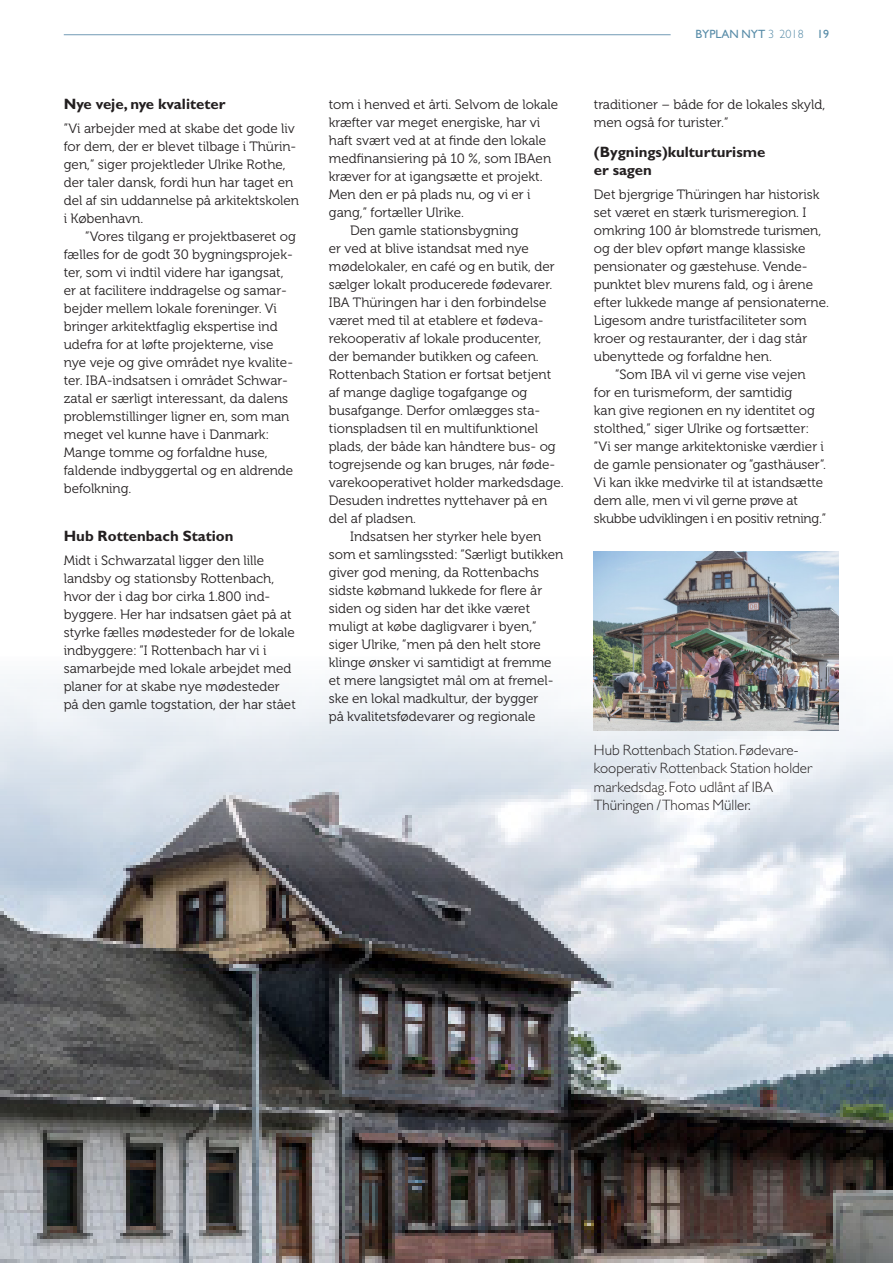
<style>
.page{position:relative;width:893px;height:1263px;background:#fff}
.page>*{position:absolute;margin:0;border:0;box-sizing:border-box;transform-origin:0 0}
.Byline{font:300 15px/18px "Gill Sans Std";color:#231f20}
.Mellemrubrik{font:700 15px/18px "Gill Sans Std";color:#231f20}
.Brødtekst{font:13.5px/18px "Museo 300";color:#231f20}
.t1{font:12px "Gill Sans Std";color:#588ca8}
.s1{font-weight:300}
</style>
<div class="page">
<img style="left:0;top:656px;width:893px;height:607px">
<img style="left:594px;top:551px;width:244px;height:180px">
<hr style="left:64px;top:34px;width:607px;height:1px;background:#729bb5">
<p class="Mellemrubrik" style="left:64px;top:95px;width:163px">Nye veje, nye kvaliteter</p>
<p class="Brødtekst" style="left:64px;top:120px;width:237px">”Vi arbejder med at skabe det gode liv for dem, der er blevet tilbage i Thürin&shy;gen,” siger projektleder Ulrike Rothe, der taler dansk, fordi hun har taget en del af sin uddannelse på arkitektskolen i København.</p>
<p class="Brødtekst" style="left:64px;top:228px;width:234px;text-indent:21px">”Vores tilgang er projektbaseret og fælles for de godt 30 bygningsprojek&shy;ter, som vi indtil videre har igangsat, er at facilitere inddragelse og samar&shy;bejder mellem lokale foreninger. Vi bringer arkitektfaglig ekspertise ind udefra for at løfte projekterne, vise nye veje og give området nye kvalite&shy;ter. IBA-indsatsen i området Schwar&shy;zatal er særligt interessant, da dalens problemstillinger ligner en, som man meget vel kunne have i Danmark:<br>Mange tomme og forfaldne huse, faldende indbyggertal og en aldrende befolkning.</p>
<p class="Mellemrubrik" style="left:64px;top:527px;width:171px">Hub Rottenbach Station</p>
<p class="Brødtekst" style="left:64px;top:552px;width:234px">Midt i Schwarzatal ligger den lille landsby og stationsby Rottenbach, hvor der i dag bor cirka 1.800 ind&shy;byggere. Her har indsatsen gået på at styrke fælles mødesteder for de lokale indbyggere: ”I Rottenbach har vi i samarbejde med lokale arbejdet med planer for at skabe nye mødesteder på den gamle togstation, der har stået</p>
<p class="Brødtekst" style="left:329px;top:95px;width:231px">tom i henved et årti. Selvom de lokale kræfter var meget energiske, har vi haft svært ved at at finde den lokale medfinansiering på 10 %, som IBAen kræver for at igangsætte et projekt.<br>Men den er på plads nu, og vi er i gang,” fortæller Ulrike.</p>
<p class="Brødtekst" style="left:329px;top:221px;width:236px;text-indent:21px">Den gamle stationsbygning<br>er ved at blive istandsat med nye mødelokaler, en café og en butik, der sælger lokalt producerede fødevarer.<br>IBA Thüringen har i den forbindelse været med til at etablere et fødeva&shy;rekooperativ af lokale producenter, der bemander butikken og cafeen.<br>Rottenbach Station er fortsat betjent af mange daglige togafgange og busafgange. Derfor omlægges sta&shy;tionspladsen til en multifunktionel plads, der både kan håndtere bus- og togrejsende og kan bruges, når føde&shy;varekooperativet holder markedsdage.<br>Desuden indrettes nyttehaver på en del af pladsen.</p>
<p class="Brødtekst" style="left:329px;top:527px;width:236px;text-indent:21px">Indsatsen her styrker hele byen som et samlingssted: ”Særligt butikken giver god mening, da Rottenbachs sidste købmand lukkede for flere år siden og siden har det ikke været muligt at købe dagligvarer i byen,” siger Ulrike, ”men på den helt store klinge ønsker vi samtidigt at fremme et mere langsigtet mål om at fremel&shy;ske en lokal madkultur, der bygger<br>på kvalitetsfødevarer og regionale</p>
<p class="t1" style="left:695px;top:27px;width:135px">BYPLAN NYT <span class="s1">3 2018</span> 19</p>
<p class="Brødtekst" style="left:594px;top:95px;width:233px">traditioner – både for de lokales skyld, men også for turister.”</p>
<p class="Mellemrubrik" style="left:594px;top:143px;width:173px">(Bygnings)kulturturisme er sagen</p>
<p class="Brødtekst" style="left:594px;top:185px;width:237px">Det bjergrige Thüringen har historisk set været en stærk turismeregion. I omkring 100 år blomstrede turismen, og der blev opført mange klassiske pensionater og gæstehuse. Vende&shy;punktet blev murens fald, og i årene efter lukkede mange af pensionaterne.<br>Ligesom andre turistfaciliteter som kroer og restauranter, der i dag står ubenyttede og forfaldne hen.</p>
<p class="Brødtekst" style="left:594px;top:365px;width:234px;text-indent:21px">”Som IBA vil vi gerne vise vejen<br>for en turismeform, der samtidig<br>kan give regionen en ny identitet og stolthed,” siger Ulrike og fortsætter: ”Vi ser mange arkitektoniske værdier i de gamle pensionater og ”gasthäuser”.<br>Vi kan ikke medvirke til at istandsætte dem alle, men vi vil gerne prøve at skubbe udviklingen i en positiv retning.”</p>
<p class="Byline" style="left:594px;top:742px;width:206px">Hub Rottenbach Station. Fødevare-</p>
<p class="Byline" style="left:594px;top:760px;width:220px">kooperativ Rottenback Station holder markedsdag. Foto udlånt af IBA</p>
<p class="Byline" style="left:594px;top:796px;width:158px">Thüringen / Thomas Müller.</p>
</div>
